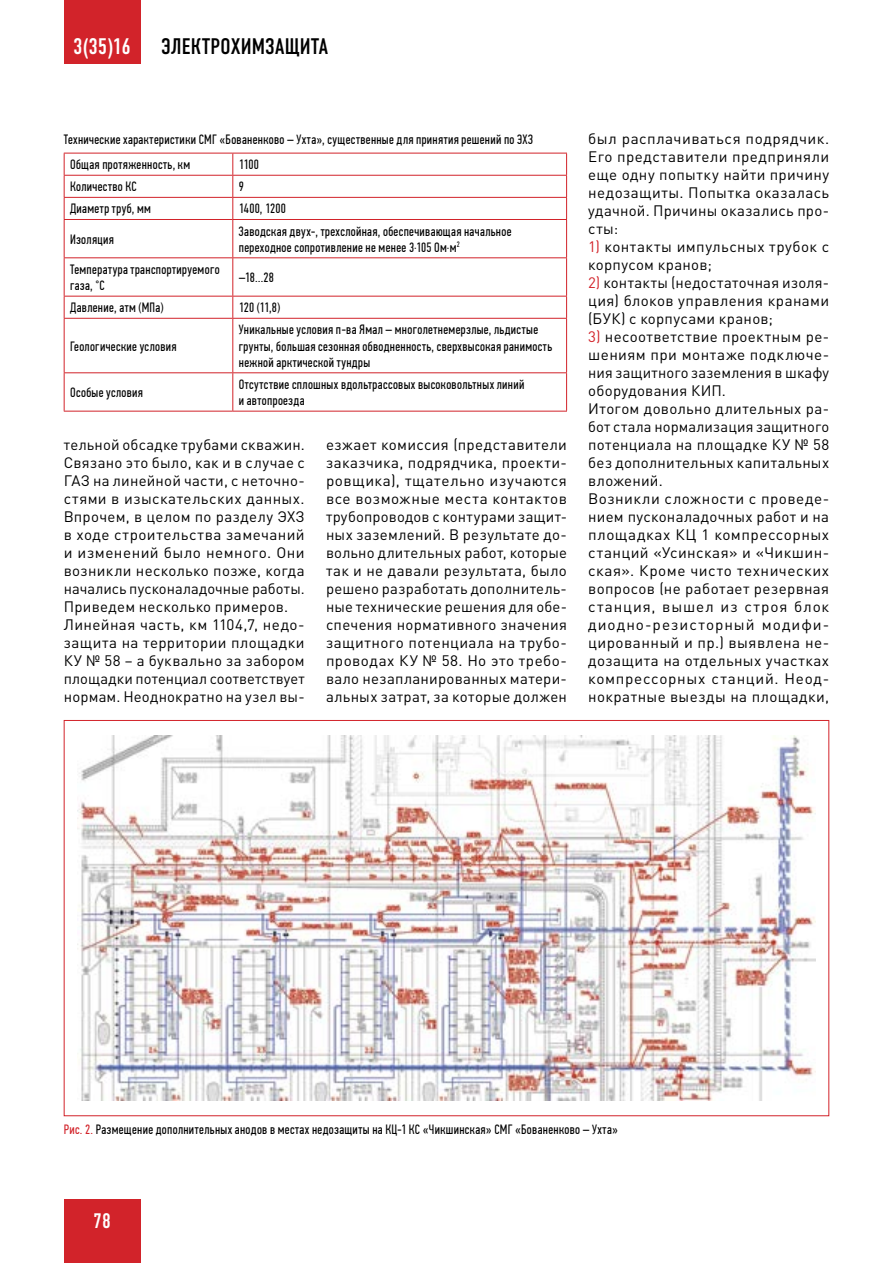
<style>
.page{position:relative;width:893px;height:1263px;background:#fff}
.page>*{position:absolute;margin:0;border:0;box-sizing:border-box;transform-origin:0 0}
.t1{font:22.5px "DIN Condensed C";letter-spacing:.015em;color:#000}
.t2{font:22.5px "DIN Condensed C";color:#fff}
.t3{font:21px "DIN Condensed C";color:#fff}
.t4{font:15px/18px "DIN Pro";letter-spacing:.025em;color:#000}
.t5{font:13.5px/16.2px "PF Din Text Comp Pro";letter-spacing:.025em;color:#000}
.s1{color:#d2232a}
</style>
<div class="page">
<div style="left:64px;top:1199px;width:76px;height:64px;background:#d2232a"></div>
<div style="left:64px;top:0;width:76px;height:64px;background:#d2232a"></div>
<img style="left:77px;top:736px;width:739px;height:364px">
<hr style="left:64px;top:153px;width:169px;height:1px;background:#d2232a">
<hr style="left:233px;top:153px;width:334px;height:1px;background:#d2232a">
<hr style="left:64px;top:175px;width:169px;height:1px;background:#d2232a">
<hr style="left:233px;top:175px;width:334px;height:1px;background:#d2232a">
<hr style="left:64px;top:197px;width:169px;height:1px;background:#d2232a">
<svg style="left:64px;top:153px;width:1px;height:66px"></svg>
<hr style="left:233px;top:197px;width:334px;height:1px;background:#d2232a">
<svg style="left:232px;top:153px;width:1px;height:66px"></svg>
<svg style="left:566px;top:153px;width:1px;height:66px"></svg>
<hr style="left:64px;top:219px;width:169px;height:1px;background:#d2232a">
<hr style="left:64px;top:220px;width:1px;height:37px;background:#d2232a">
<hr style="left:233px;top:219px;width:334px;height:1px;background:#d2232a">
<hr style="left:232px;top:220px;width:1px;height:37px;background:#d2232a">
<hr style="left:566px;top:220px;width:1px;height:37px;background:#d2232a">
<hr style="left:64px;top:257px;width:169px;height:1px;background:#d2232a">
<hr style="left:64px;top:258px;width:1px;height:38px;background:#d2232a">
<hr style="left:233px;top:257px;width:334px;height:1px;background:#d2232a">
<hr style="left:232px;top:258px;width:1px;height:38px;background:#d2232a">
<hr style="left:566px;top:258px;width:1px;height:38px;background:#d2232a">
<hr style="left:64px;top:296px;width:169px;height:1px;background:#d2232a">
<svg style="left:64px;top:296px;width:1px;height:22px"></svg>
<hr style="left:233px;top:296px;width:334px;height:1px;background:#d2232a">
<svg style="left:232px;top:296px;width:1px;height:22px"></svg>
<svg style="left:566px;top:296px;width:1px;height:22px"></svg>
<hr style="left:64px;top:318px;width:169px;height:1px;background:#d2232a">
<hr style="left:64px;top:319px;width:1px;height:53px;background:#d2232a">
<hr style="left:233px;top:318px;width:334px;height:1px;background:#d2232a">
<hr style="left:232px;top:319px;width:1px;height:53px;background:#d2232a">
<hr style="left:566px;top:319px;width:1px;height:53px;background:#d2232a">
<hr style="left:64px;top:372px;width:169px;height:1px;background:#d2232a">
<hr style="left:64px;top:373px;width:1px;height:38px;background:#d2232a">
<hr style="left:64px;top:411px;width:169px;height:1px;background:#d2232a">
<hr style="left:233px;top:372px;width:334px;height:1px;background:#d2232a">
<hr style="left:232px;top:373px;width:1px;height:38px;background:#d2232a">
<hr style="left:566px;top:373px;width:1px;height:38px;background:#d2232a">
<hr style="left:233px;top:411px;width:334px;height:1px;background:#d2232a">
<h1 class="t2" style="left:73px;top:34px;width:59px">3(35)16</h1>
<h1 class="t1" style="left:162px;top:34px;width:168px">ЭЛЕКТРОХИМЗАЩИТА</h1>
<p class="t5" style="left:70px;top:127px;width:464px;line-height:25.2px;text-indent:-6px">Технические характеристики СМГ «Бованенково – Ухта», существенные для принятия решений по ЭХЗ<br>Общая протяженность, км</p>
<p class="t5" style="left:239px;top:157px;width:22px">1100</p>
<p class="t5" style="left:70px;top:179px;width:68px">Количество КС</p>
<p class="t5" style="left:239px;top:179px;width:7px">9</p>
<p class="t5" style="left:70px;top:201px;width:82px">Диаметр труб, мм</p>
<p class="t5" style="left:239px;top:201px;width:49px">1400, 1200</p>
<p class="t5" style="left:70px;top:231px;width:45px">Изоляция</p>
<p class="t5" style="left:239px;top:223px;width:274px">Заводская двух-, трехслойная, обеспечивающая начальное переходное сопротивление не менее 3·105 Ом·м<sup>2</sup></p>
<p class="t5" style="left:70px;top:261px;width:151px">Температура транспортируемого газа, °С</p>
<p class="t5" style="left:239px;top:269px;width:37px">–18…28</p>
<p class="t5" style="left:70px;top:300px;width:95px">Давление, атм (МПа)</p>
<p class="t5" style="left:239px;top:300px;width:43px">120 (11,8)</p>
<p class="t5" style="left:70px;top:338px;width:108px">Геологические условия</p>
<p class="t5" style="left:239px;top:322px;width:315px">Уникальные условия п-ва Ямал – многолетнемерзлые, льдистые грунты, большая сезонная обводненность, сверхвысокая ранимость нежной арктической тундры</p>
<p class="t5" style="left:70px;top:384px;width:74px">Особые условия</p>
<p class="t5" style="left:239px;top:376px;width:287px">Отсутствие сплошных вдольтрассовых высоковольтных линий и автопроезда</p>
<p class="t4" style="left:64px;top:435px;width:242px">тельной обсадке трубами скважин.<br>Связано это было, как и в случае с<br>ГАЗ на линейной части, с неточно&shy;стями в изыскательских данных.<br>Впрочем, в целом по разделу ЭХЗ в ходе строительства замечаний и изменений было немного. Они возникли несколько позже, когда начались пусконаладочные работы.<br>Приведем несколько примеров.<br>Линейная часть, км 1104,7, недо&shy;защита на территории площадки<br>КУ № 58 – а буквально за забором площадки потенциал соответствует нормам. Неоднократно на узел вы-</p>
<p class="t4" style="left:326px;top:435px;width:242px;text-align:justify">езжает комиссия (представители заказчика, подрядчика, проекти&shy;ровщика), тщательно изучаются все возможные места контактов трубопроводов с контурами защит&shy;ных заземлений. В результате до&shy;вольно длительных работ, которые так и не давали результата, было решено разработать дополнитель&shy;ные технические решения для обе&shy;спечения нормативного значения защитного потенциала на трубо&shy;проводах КУ № 58. Но это требо&shy;вало незапланированных матери&shy;альных затрат, за которые должен</p>
<p class="t4" style="left:588px;top:129px;width:242px;text-align:justify">был расплачиваться подрядчик.<br>Его представители предприняли еще одну попытку найти причину недозащиты. Попытка оказалась удачной. Причины оказались про&shy;сты:</p>
<p class="t4" style="left:588px;top:237px;width:242px"><span class="s1">1)</span> контакты импульсных трубок с корпусом кранов;</p>
<p class="t4" style="left:588px;top:273px;width:242px;text-align:justify"><span class="s1">2)</span> контакты (недостаточная изоля&shy;ция) блоков управления кранами (БУК) с корпусами кранов;</p>
<p class="t4" style="left:588px;top:327px;width:242px"><span class="s1">3)</span> несоответствие проектным ре&shy;шениям при монтаже подключе&shy;ния защитного заземления в шкафу оборудования КИП.<br>Итогом довольно длительных ра&shy;бот стала нормализация защитного потенциала на площадке КУ № 58 без дополнительных капитальных вложений.<br>Возникли сложности с проведе&shy;нием пусконаладочных работ и на площадках КЦ 1 компрессорных станций «Усинская» и «Чикшин&shy;ская». Кроме чисто технических вопросов (не работает резервная станция, вышел из строя блок диодно-резисторный модифи&shy;цированный и пр.) выявлена не&shy;дозащита на отдельных участках компрессорных станций. Неод&shy;нократные выезды на площадки,</p>
<p class="t5" style="left:64px;top:1121px;width:556px"><span class="s1">Рис. 2.</span> Размещение дополнительных анодов в местах недозащиты на КЦ-1 КС «Чикшинская» СМГ «Бованенково – Ухта»</p>
<h2 class="t3" style="left:93px;top:1208px;width:19px">78</h2>
</div>
